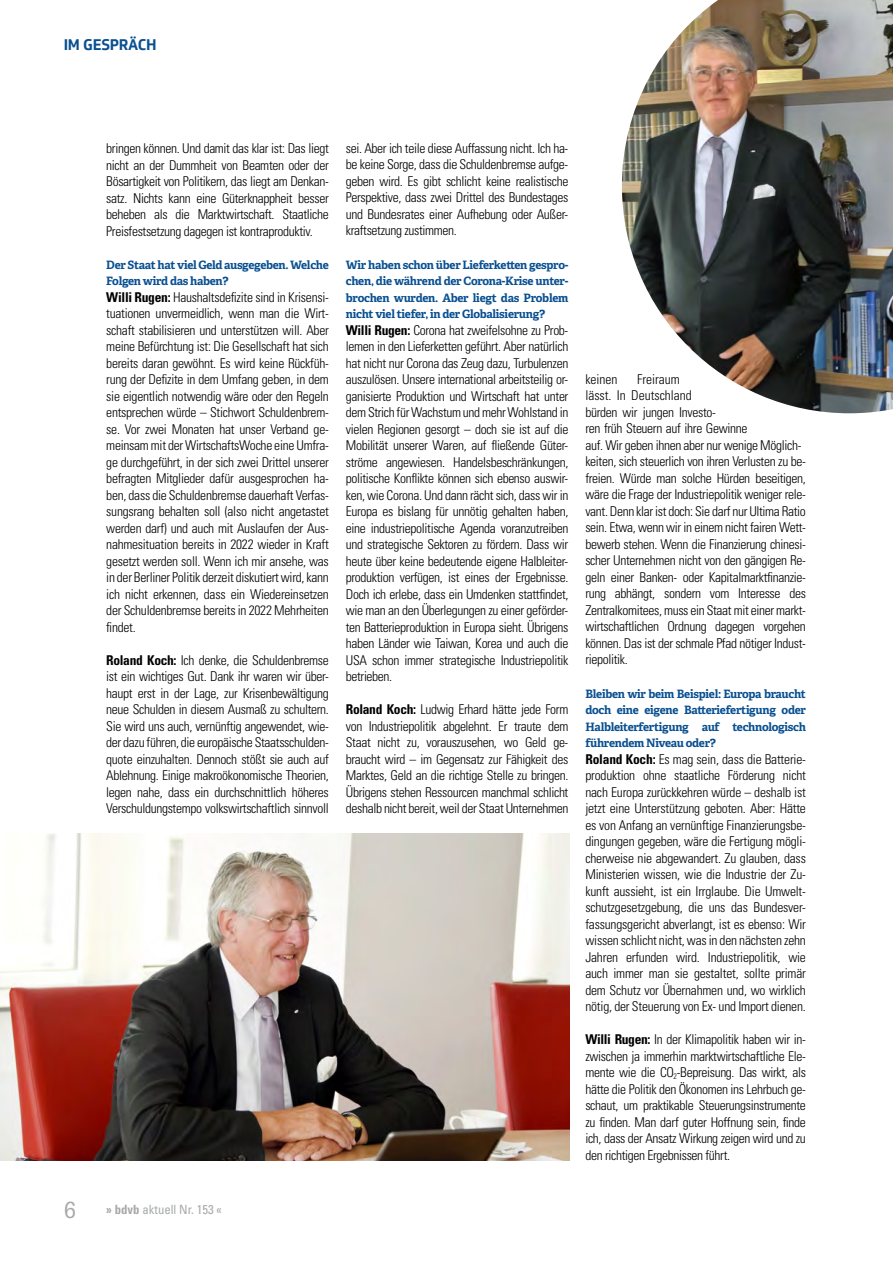
<style>
.page{position:relative;width:893px;height:1263px;background:#fff}
.page>*{position:absolute;margin:0;border:0;box-sizing:border-box;transform-origin:0 0}
.t1{font:22.5px "Glypha";color:#a7a9a9}
.t2{font:700 15px "Soleto";letter-spacing:-.02em;color:#0a5091}
.t3{font:300 condensed 13.5px/16.5px "Univers";letter-spacing:-.025em;color:#000;text-align:justify}
.t4{font:condensed 12.75px "Univers";color:#a7a9a9}
.t5{font:700 11.55px/16.5px "Adelle";letter-spacing:-.025em;color:#0a5091;text-align:justify}
.s1{font-weight:700}
</style>
<div class="page">
<img style="left:0;top:834px;width:569px;height:327px">
<img style="left:622px;top:0;width:271px;height:413px">
<p class="t2" style="left:64px;top:35px;width:94px">IM GESPRÄCH</p>
<p class="t3" style="left:106px;top:140px;width:224px">bringen können. Und damit das klar ist: Das liegt nicht an der Dummheit von Beamten oder der Bösartigkeit von Politikern, das liegt am Denkan&shy;satz. Nichts kann eine Güterknappheit besser beheben als die Marktwirtschaft. Staatliche Preisfestsetzung dagegen ist kontraproduktiv.</p>
<p class="t5" style="left:106px;top:256px;width:224px">Der Staat hat viel Geld ausgegeben. Welche<br>Folgen wird das haben?</p>
<p class="t3" style="left:106px;top:289px;width:224px"><span class="s1">Willi Rugen:</span> Haushaltsdefizite sind in Krisensi&shy;tuationen unvermeidlich, wenn man die Wirt&shy;schaft stabilisieren und unterstützen will. Aber meine Befürchtung ist: Die Gesellschaft hat sich bereits daran gewöhnt. Es wird keine Rückfüh&shy;rung der Defizite in dem Umfang geben, in dem sie eigentlich notwendig wäre oder den Regeln entsprechen würde – Stichwort Schuldenbrem&shy;se. Vor zwei Monaten hat unser Verband ge&shy;meinsam mit der WirtschaftsWoche eine Umfra&shy;ge durchgeführt, in der sich zwei Drittel unserer befragten Mitglieder dafür ausgesprochen ha&shy;ben, dass die Schuldenbremse dauerhaft Verfas&shy;sungsrang behalten soll (also nicht angetastet werden darf) und auch mit Auslaufen der Aus&shy;nahmesituation bereits in 2022 wieder in Kraft gesetzt werden soll. Wenn ich mir ansehe, was in der Berliner Politik derzeit diskutiert wird, kann ich nicht erkennen, dass ein Wiedereinsetzen der Schuldenbremse bereits in 2022 Mehrheiten findet.</p>
<p class="t3" style="left:106px;top:651px;width:224px"><span class="s1">Roland Koch:</span> Ich denke, die Schuldenbremse ist ein wichtiges Gut. Dank ihr waren wir über&shy;haupt erst in der Lage, zur Krisenbewältigung neue Schulden in diesem Ausmaß zu schultern.<br>Sie wird uns auch, vernünftig angewendet, wie&shy;der dazu führen, die europäische Staatsschulden&shy;quote einzuhalten. Dennoch stößt sie auch auf Ablehnung. Einige makroökonomische Theorien, legen nahe, dass ein durchschnittlich höheres Verschuldungstempo volkswirtschaftlich sinnvoll</p>
<h1 class="t1" style="left:64px;top:1196px;width:14px">6</h1>
<p class="t4" style="left:106px;top:1202px;width:117px"><span class="s1">» bdvb</span> aktuell Nr. 153 «</p>
<p class="t3" style="left:346px;top:140px;width:224px">sei. Aber ich teile diese Auffassung nicht. Ich ha&shy;be keine Sorge, dass die Schuldenbremse aufge&shy;geben wird. Es gibt schlicht keine realistische Perspektive, dass zwei Drittel des Bundestages und Bundesrates einer Aufhebung oder Außer&shy;kraftsetzung zustimmen.</p>
<p class="t5" style="left:346px;top:256px;width:224px">Wir haben schon über Lieferketten gespro&shy;chen, die während der Corona-Krise unter&shy;brochen wurden. Aber liegt das Problem nicht viel tiefer, in der Globalisierung?</p>
<p class="t3" style="left:346px;top:322px;width:224px"><span class="s1">Willi Rugen:</span> Corona hat zweifelsohne zu Prob&shy;lemen in den Lieferketten geführt. Aber natürlich hat nicht nur Corona das Zeug dazu, Turbulenzen auszulösen. Unsere international arbeitsteilig or&shy;ganisierte Produktion und Wirtschaft hat unter dem Strich für Wachstum und mehr Wohlstand in vielen Regionen gesorgt – doch sie ist auf die Mobilität unserer Waren, auf fließende Güter&shy;ströme angewiesen. Handelsbeschränkungen, politische Konflikte können sich ebenso auswir&shy;ken, wie Corona. Und dann rächt sich, dass wir in Europa es bislang für unnötig gehalten haben, eine industriepolitische Agenda voranzutreiben und strategische Sektoren zu fördern. Dass wir heute über keine bedeutende eigene Halbleiter&shy;produktion verfügen, ist eines der Ergebnisse.<br>Doch ich erlebe, dass ein Umdenken stattfindet, wie man an den Überlegungen zu einer geförder&shy;ten Batterieproduktion in Europa sieht. Übrigens haben Länder wie Taiwan, Korea und auch die USA schon immer strategische Industriepolitik betrieben.</p>
<p class="t3" style="left:346px;top:701px;width:224px"><span class="s1">Roland Koch:</span> Ludwig Erhard hätte jede Form von Industriepolitik abgelehnt. Er traute dem Staat nicht zu, vorauszusehen, wo Geld ge&shy;braucht wird – im Gegensatz zur Fähigkeit des Marktes, Geld an die richtige Stelle zu bringen.<br>Übrigens stehen Ressourcen manchmal schlicht deshalb nicht bereit, weil der Staat Unternehmen</p>
<p class="t3" style="left:585px;top:371px;width:222px;text-align:left;text-indent:52px">Freiraum<br>lässt. In Deutschland<br>bürden wir jungen Investo-<br>ren früh Steuern auf ihre Gewinne<br>auf. Wir geben ihnen aber nur wenige Möglich&shy;keiten, sich steuerlich von ihren Verlusten zu be&shy;freien. Würde man solche Hürden beseitigen, wäre die Frage der Industriepolitik weniger rele&shy;vant. Denn klar ist doch: Sie darf nur Ultima Ratio sein. Etwa, wenn wir in einem nicht fairen Wett&shy;bewerb stehen. Wenn die Finanzierung chinesi&shy;scher Unternehmen nicht von den gängigen Re&shy;geln einer Banken- oder Kapitalmarktfinanzie&shy;rung abhängt, sondern vom Interesse des Zentralkomitees, muss ein Staat mit einer markt&shy;wirtschaftlichen Ordnung dagegen vorgehen können. Das ist der schmale Pfad nötiger Indust&shy;riepolitik.</p>
<p class="t5" style="left:585px;top:685px;width:222px">Bleiben wir beim Beispiel: Europa braucht doch eine eigene Batteriefertigung oder Halbleiterfertigung auf technologisch führendem Niveau oder?</p>
<p class="t3" style="left:585px;top:751px;width:222px"><span class="s1">Roland Koch:</span> Es mag sein, dass die Batterie&shy;produktion ohne staatliche Förderung nicht nach Europa zurückkehren würde – deshalb ist jetzt eine Unterstützung geboten. Aber: Hätte es von Anfang an vernünftige Finanzierungsbe&shy;dingungen gegeben, wäre die Fertigung mögli&shy;cherweise nie abgewandert. Zu glauben, dass Ministerien wissen, wie die Industrie der Zu&shy;kunft aussieht, ist ein Irrglaube. Die Umwelt&shy;schutzgesetzgebung, die uns das Bundesver&shy;fassungsgericht abverlangt, ist es ebenso: Wir wissen schlicht nicht, was in den nächsten zehn Jahren erfunden wird. Industriepolitik, wie auch immer man sie gestaltet, sollte primär dem Schutz vor Übernahmen und, wo wirklich nötig, der Steuerung von Ex- und Import dienen.</p>
<p class="t3" style="left:585px;top:1031px;width:222px"><span class="s1">Willi Rugen:</span> In der Klimapolitik haben wir in&shy;zwischen ja immerhin marktwirtschaftliche Ele&shy;mente wie die CO<sub>2</sub>-Bepreisung. Das wirkt, als hätte die Politik den Ökonomen ins Lehrbuch ge&shy;schaut, um praktikable Steuerungsinstrumente zu finden. Man darf guter Hoffnung sein, finde ich, dass der Ansatz Wirkung zeigen wird und zu den richtigen Ergebnissen führt.</p>
<p class="t3" style="left:585px;top:371px;width:34px">keinen</p>
</div>
